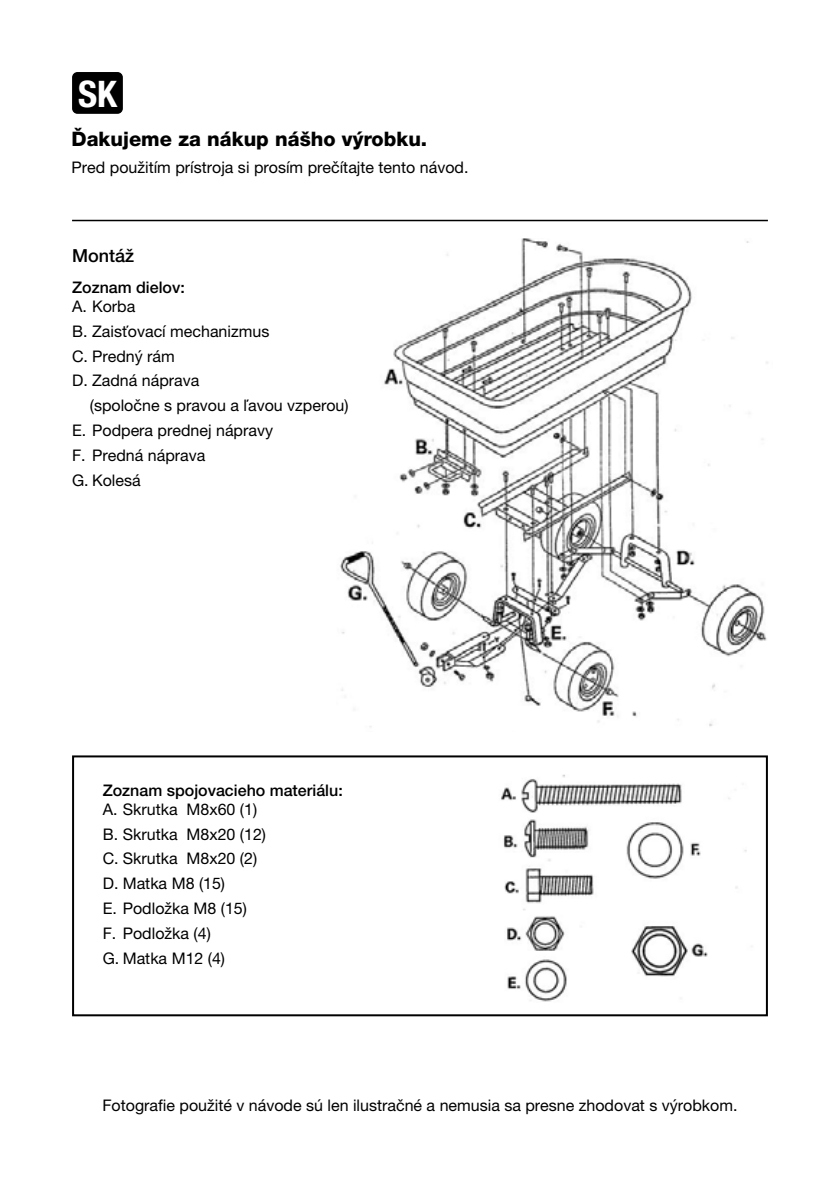
<style>
.page{position:relative;width:840px;height:1191px;background:#fff}
.page>*{position:absolute;margin:0;border:0;box-sizing:border-box;transform-origin:0 0}
.t1{font:700 condensed 36.6px "Helvetica Neue LT Pro";color:#fff}
.t2{font:800 20px "Helvetica Neue LT Pro";color:#000}
.t3{font:500 18px "Helvetica Neue LT Pro";color:#000}
.t4{font:16px/24.8px "Helvetica Neue LT Pro";color:#000}
.t5{font:500 16px "Helvetica Neue LT Pro";color:#000}
</style>
<div class="page">
<div style="left:72px;top:755px;width:695px;height:261px;border:2px solid #000"></div>
<img style="left:501px;top:774px;width:246px;height:228px">
<img style="left:340px;top:239px;width:428px;height:488px">
<div style="left:295px;top:294px;width:83px;height:134px;background:#fff"></div>
<hr style="left:72px;top:220px;width:695px;height:1px;background:#000">
<div style="left:72px;top:72px;width:51px;height:42px;background:#000;border-radius:5px"></div>
<h1 class="t1" style="left:78px;top:72px;width:40px">SK</h1>
<p class="t2" style="left:72px;top:127px;width:357px">Ďakujeme za nákup nášho výrobku.</p>
<p class="t4" style="left:72px;top:155px;width:398px">Pred použitím prístroja si prosím prečítajte tento návod.</p>
<p class="t3" style="left:72px;top:245px;width:64px">Montáž</p>
<p class="t5" style="left:72px;top:277px;width:114px">Zoznam dielov:</p>
<p class="t4" style="left:72px;top:293px;width:199px">A. Korba<br>B. Zaisťovací mechanizmus<br>C. Predný rám<br>D. Zadná náprava</p>
<p class="t4" style="left:72px;top:393px;width:278px;text-indent:18px">(spoločne s pravou a ľavou vzperou)<br>E. Podpera prednej nápravy<br>F. Predná náprava<br>G. Kolesá</p>
<p class="t5" style="left:103px;top:780px;width:241px">Zoznam spojovacieho materiálu:</p>
<p class="t4" style="left:103px;top:796px;width:165px">A. Skrutka M8x60 (1)<br>B. Skrutka M8x20 (12)<br>C. Skrutka M8x20 (2)<br>D. Matka M8 (15)<br>E. Podložka M8 (15)<br>F. Podložka (4)<br>G. Matka M12 (4)</p>
<p class="t4" style="left:102px;top:1092px;width:636px">Fotografie použité v návode sú len ilustračné a nemusia sa presne zhodovat s výrobkom.</p>
</div>
